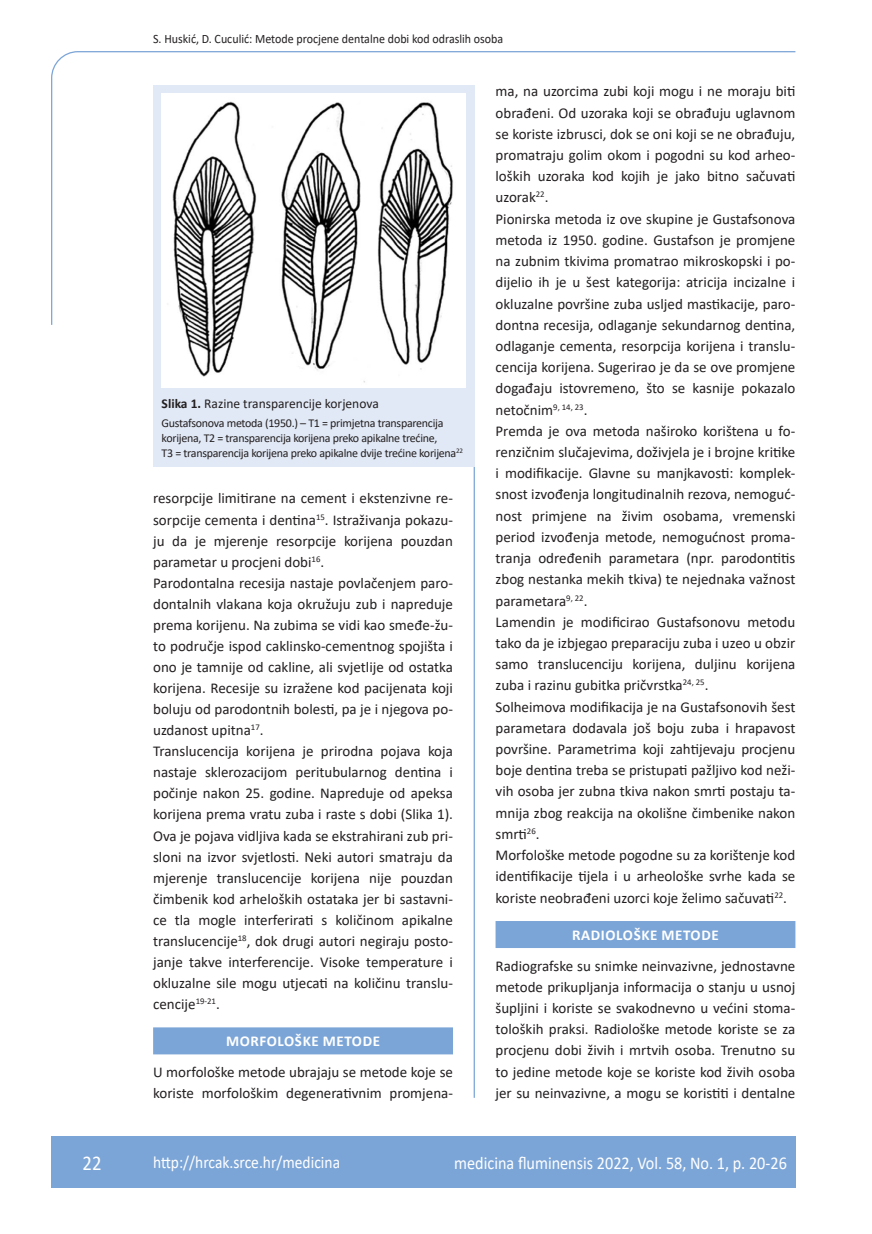
<style>
.page{position:relative;width:872px;height:1234px;background:#fff}
.page>*{position:absolute;margin:0;border:0;box-sizing:border-box;transform-origin:0 0}
.t1{font:21px "Calibri";color:#fff;scale:.9 1}
.t2{font:18px "Calibri";color:#fff;scale:.9 1}
.t3{font:17.25px "Calibri";color:#fff;scale:.9 1}
.osnovni_tekst{font:15px/21.1px "Calibri";color:#231f20;text-align:justify}
.naslov_ruler{font:700 15px "Calibri";letter-spacing:.04em;color:#fff}
.potpis_slika{font:13.5px "Calibri";color:#231f20}
.glava{font:12.75px "Calibri";color:#231f20;scale:.94 1}
.legenda{font:12px/15px "Calibri";letter-spacing:-.025em;color:#231f20}
.s1{font-weight:700}
</style>
<div class="page">
<svg style="left:51px;top:51px;width:745px;height:275px"></svg>
<hr style="left:473px;top:466px;width:2px;height:631px;background:#7ca5d7">
<div style="left:51px;top:1135px;width:744px;height:51px;background:#7ca5d7"></div>
<div style="left:153px;top:1027px;width:300px;height:27px;background:#7ca5d7"></div>
<div style="left:495px;top:920px;width:300px;height:27px;background:#7ca5d7"></div>
<div style="left:153px;top:85px;width:321px;height:381px;background:#e1e9f6"></div>
<img style="left:162px;top:94px;width:304px;height:293px">
<p class="glava" style="left:153px;top:29px;width:374px">S. Huskić, D. Cuculić: Metode procjene dentalne dobi kod odraslih osoba</p>
<p class="potpis_slika" style="left:162px;top:394px;width:219px"><span class="s1">Slika 1.</span> Razine transparencije korjenova</p>
<p class="legenda" style="left:162px;top:415px;width:303px">Gustafsonova metoda (1950.) – T1 = primjetna transparencija korijena, T2 = transparencija korijena preko apikalne trećine,<br>T3 = transparencija korijena preko apikalne dvije trećine korijena<sup>22</sup></p>
<p class="osnovni_tekst" style="left:153px;top:487px;width:301px">resorpcije limitirane na cement i ekstenzivne re&shy;sorpcije cementa i dentina<sup>15</sup>. Istraživanja pokazu&shy;ju da je mjerenje resorpcije korijena pouzdan parametar u procjeni dobi<sup>16</sup>.</p>
<p class="osnovni_tekst" style="left:153px;top:571px;width:301px">Parodontalna recesija nastaje povlačenjem paro&shy;dontalnih vlakana koja okružuju zub i napreduje prema korijenu. Na zubima se vidi kao smeđe-žu&shy;to područje ispod caklinsko-cementnog spojišta i ono je tamnije od cakline, ali svjetlije od ostatka korijena. Recesije su izražene kod pacijenata koji boluju od parodontnih bolesti, pa je i njegova po&shy;uzdanost upitna<sup>17</sup>.</p>
<p class="osnovni_tekst" style="left:153px;top:740px;width:301px">Translucencija korijena je prirodna pojava koja nastaje sklerozacijom peritubularnog dentina i počinje nakon 25. godine. Napreduje od apeksa korijena prema vratu zuba i raste s dobi (Slika 1).<br>Ova je pojava vidljiva kada se ekstrahirani zub pri&shy;sloni na izvor svjetlosti. Neki autori smatraju da mjerenje translucencije korijena nije pouzdan čimbenik kod arheloških ostataka jer bi sastavni&shy;ce tla mogle interferirati s količinom apikalne translucencije<sup>18</sup>, dok drugi autori negiraju posto&shy;janje takve interferencije. Visoke temperature i okluzalne sile mogu utjecati na količinu translu&shy;cencije<sup>19-21</sup>.</p>
<p class="naslov_ruler" style="left:226px;top:1030px;width:155px">MORFOLOŠKE METODE</p>
<p class="osnovni_tekst" style="left:153px;top:1060px;width:301px">U morfološke metode ubrajaju se metode koje se koriste morfološkim degenerativnim promjena-</p>
<p class="osnovni_tekst" style="left:495px;top:80px;width:301px">ma, na uzorcima zubi koji mogu i ne moraju biti obrađeni. Od uzoraka koji se obrađuju uglavnom se koriste izbrusci, dok se oni koji se ne obrađuju, promatraju golim okom i pogodni su kod arheo&shy;loških uzoraka kod kojih je jako bitno sačuvati uzorak<sup>22</sup>.</p>
<p class="osnovni_tekst" style="left:495px;top:208px;width:301px">Pionirska metoda iz ove skupine je Gustafsonova metoda iz 1950. godine. Gustafson je promjene na zubnim tkivima promatrao mikroskopski i po&shy;dijelio ih je u šest kategorija: atricija incizalne i okluzalne površine zuba usljed mastikacije, paro&shy;dontna recesija, odlaganje sekundarnog dentina, odlaganje cementa, resorpcija korijena i translu&shy;cencija korijena. Sugerirao je da se ove promjene događaju istovremeno, što se kasnije pokazalo netočnim<sup>9,</sup> <sup>14,</sup> <sup>23</sup>.</p>
<p class="osnovni_tekst" style="left:495px;top:420px;width:301px">Premda je ova metoda naširoko korištena u fo&shy;renzičnim slučajevima, doživjela je i brojne kritike i modifikacije. Glavne su manjkavosti: komplek&shy;snost izvođenja longitudinalnih rezova, nemoguć&shy;nost primjene na živim osobama, vremenski period izvođenja metode, nemogućnost proma&shy;tranja određenih parametara (npr. parodontitis zbog nestanka mekih tkiva) te nejednaka važnost parametara<sup>9,</sup> <sup>22</sup>.</p>
<p class="osnovni_tekst" style="left:495px;top:610px;width:301px">Lamendin je modificirao Gustafsonovu metodu tako da je izbjegao preparaciju zuba i uzeo u obzir samo translucenciju korijena, duljinu korijena zuba i razinu gubitka pričvrstka<sup>24,</sup> <sup>25</sup>.</p>
<p class="osnovni_tekst" style="left:495px;top:695px;width:301px">Solheimova modifikacija je na Gustafsonovih šest parametara dodavala još boju zuba i hrapavost površine. Parametrima koji zahtijevaju procjenu boje dentina treba se pristupati pažljivo kod neži&shy;vih osoba jer zubna tkiva nakon smrti postaju ta&shy;mnija zbog reakcija na okolišne čimbenike nakon smrti<sup>26</sup>.</p>
<p class="osnovni_tekst" style="left:495px;top:844px;width:301px">Morfološke metode pogodne su za korištenje kod identifikacije tijela i u arheološke svrhe kada se koriste neobrađeni uzorci koje želimo sačuvati<sup>22</sup>.</p>
<p class="naslov_ruler" style="left:572px;top:924px;width:148px">RADIOLOŠKE METODE</p>
<p class="osnovni_tekst" style="left:495px;top:954px;width:301px">Radiografske su snimke neinvazivne, jednostavne metode prikupljanja informacija o stanju u usnoj šupljini i koriste se svakodnevno u većini stoma&shy;toloških praksi. Radiološke metode koriste se za procjenu dobi živih i mrtvih osoba. Trenutno su to jedine metode koje se koriste kod živih osoba jer su neinvazivne, a mogu se koristiti i dentalne</p>
<p class="t1" style="left:82px;top:1147px;width:23px">22</p>
<p class="t3" style="left:153px;top:1149px;width:209px">http://hrcak.srce.hr/medicina</p>
<p class="t2" style="left:454px;top:1149px;width:371px">medicina fluminensis 2022, Vol. 58, No. 1, p. 20-26</p>
</div>
